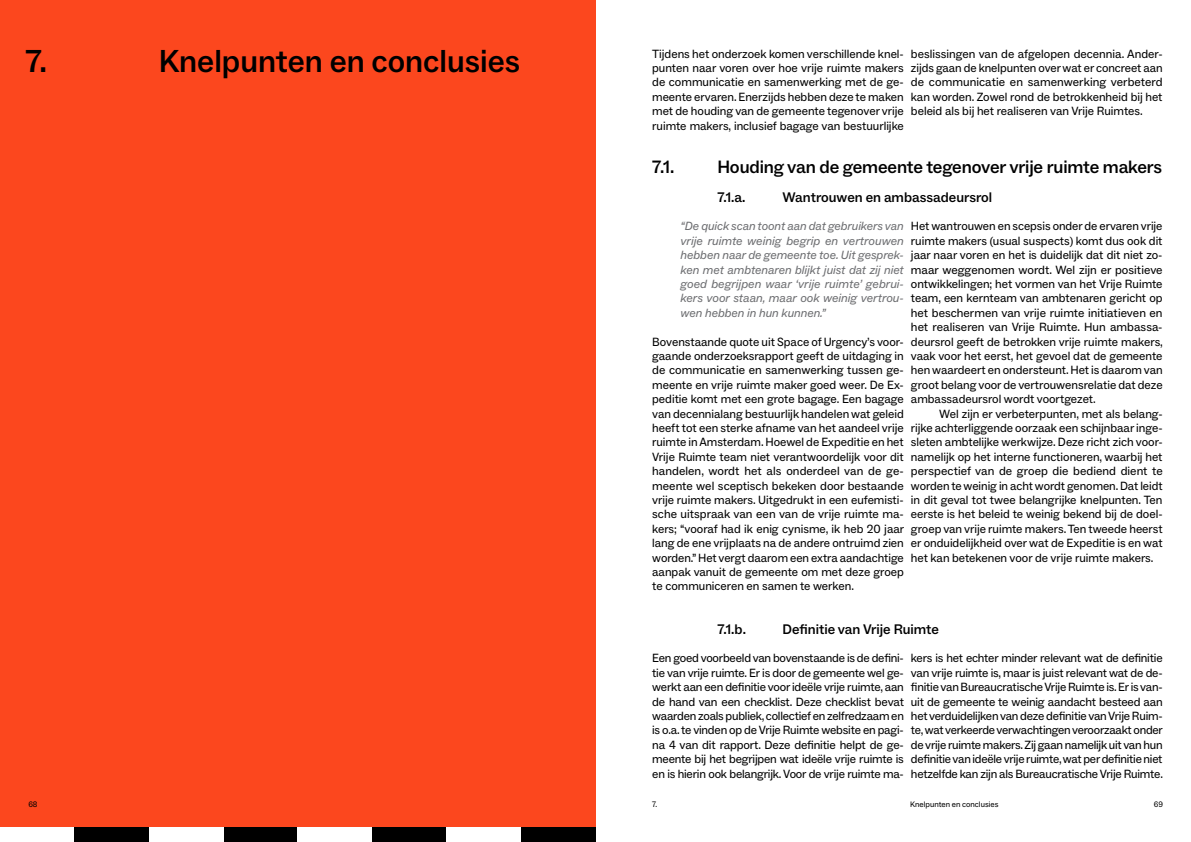
<style>
.page{position:relative;width:1191px;height:842px;background:#fff}
.page>*{position:absolute;margin:0;border:0;box-sizing:border-box;transform-origin:0 0}
.t1{font:500 32px "ABC Social";color:#000}
.t2{font:500 18px "ABC Social";letter-spacing:-.01em;color:#000}
.t3{font:500 14px "ABC Social";color:#000}
.t4{font:12px/14.4px "ABC Social";color:#000;text-align:justify}
.t5{font:italic 12px/14.4px "ABC Social";color:#6d6e71;text-align:justify}
.t6{font:8px "ABC Social";color:#000}
</style>
<div class="page">
<div style="left:0;top:0;width:595px;height:842px;background:#fc471e"></div>
<div style="left:0;top:828px;width:74px;height:14px;background:#fff"></div>
<div style="left:74px;top:828px;width:75px;height:14px;background:#000"></div>
<div style="left:223px;top:828px;width:75px;height:14px;background:#000"></div>
<div style="left:149px;top:828px;width:74px;height:14px;background:#fff"></div>
<div style="left:298px;top:828px;width:74px;height:14px;background:#fff"></div>
<div style="left:372px;top:828px;width:74px;height:14px;background:#000"></div>
<div style="left:521px;top:828px;width:74px;height:14px;background:#000"></div>
<div style="left:446px;top:828px;width:75px;height:14px;background:#fff"></div>
<h1 class="t1" style="left:26px;top:42px;width:23px">7.</h1>
<h1 class="t1" style="left:159px;top:42px;width:363px">Knelpunten en conclusies</h1>
<p class="t4" style="left:652px;top:46px;width:253px">Tijdens het onderzoek komen verschillende knel&shy;punten naar voren over hoe vrije ruimte makers de communicatie en samenwerking met de ge&shy;meente ervaren. Enerzijds hebben deze te maken met de houding van de gemeente tegenover vrije ruimte makers, inclusief bagage van bestuurlijke</p>
<p class="t4" style="left:911px;top:46px;width:253px">beslissingen van de afgelopen decennia. Ander&shy;zijds gaan de knelpunten over wat er concreet aan de communicatie en samenwerking verbeterd kan worden. Zowel rond de betrokkenheid bij het beleid als bij het realiseren van Vrije Ruimtes.</p>
<h2 class="t2" style="left:652px;top:156px;width:24px">7.1.</h2>
<h2 class="t2" style="left:717px;top:156px;width:446px">Houding van de gemeente tegenover vrije ruimte makers</h2>
<p class="t3" style="left:717px;top:188px;width:30px">7.1.a.</p>
<p class="t3" style="left:782px;top:188px;width:211px">Wantrouwen en ambassadeursrol</p>
<p class="t5" style="left:680px;top:219px;width:225px">“De quick scan toont aan dat gebruikers van vrije ruimte weinig begrip en vertrouwen hebben naar de gemeente toe. Uit gesprek&shy;ken met ambtenaren blijkt juist dat zij niet goed begrijpen waar ‘vrije ruimte’ gebrui&shy;kers voor staan, maar ook weinig vertrou&shy;wen hebben in hun kunnen.”</p>
<p class="t4" style="left:652px;top:334px;width:253px">Bovenstaande quote uit Space of Urgency’s voor&shy;gaande onderzoeksrapport geeft de uitdaging in de communicatie en samenwerking tussen ge&shy;meente en vrije ruimte maker goed weer. De Ex&shy;peditie komt met een grote bagage. Een bagage van decennialang bestuurlijk handelen wat geleid heeft tot een sterke afname van het aandeel vrije ruimte in Amsterdam. Hoewel de Expeditie en het Vrije Ruimte team niet verantwoordelijk voor dit handelen, wordt het als onderdeel van de ge&shy;meente wel sceptisch bekeken door bestaande vrije ruimte makers. Uitgedrukt in een eufemisti&shy;sche uitspraak van een van de vrije ruimte ma&shy;kers; “vooraf had ik enig cynisme, ik heb 20 jaar lang de ene vrijplaats na de andere ontruimd zien worden.” Het vergt daarom een extra aandachtige aanpak vanuit de gemeente om met deze groep te communiceren en samen te werken.</p>
<p class="t4" style="left:911px;top:219px;width:253px">Het wantrouwen en scepsis onder de ervaren vrije ruimte makers (usual suspects) komt dus ook dit jaar naar voren en het is duidelijk dat dit niet zo&shy;maar weggenomen wordt. Wel zijn er positieve ontwikkelingen; het vormen van het Vrije Ruimte team, een kernteam van ambtenaren gericht op het beschermen van vrije ruimte initiatieven en het realiseren van Vrije Ruimte. Hun ambassa&shy;deursrol geeft de betrokken vrije ruimte makers, vaak voor het eerst, het gevoel dat de gemeente hen waardeert en ondersteunt. Het is daarom van groot belang voor de vertrouwensrelatie dat deze ambassadeursrol wordt voortgezet.</p>
<p class="t4" style="left:911px;top:406px;width:253px;text-indent:28px">Wel zijn er verbeterpunten, met als belang&shy;rijke achterliggende oorzaak een schijnbaar inge&shy;sleten ambtelijke werkwijze. Deze richt zich voor&shy;namelijk op het interne functioneren, waarbij het perspectief van de groep die bediend dient te worden te weinig in acht wordt genomen. Dat leidt in dit geval tot twee belangrijke knelpunten. Ten eerste is het beleid te weinig bekend bij de doel&shy;groep van vrije ruimte makers. Ten tweede heerst er onduidelijkheid over wat de Expeditie is en wat het kan betekenen voor de vrije ruimte makers.</p>
<p class="t3" style="left:717px;top:620px;width:30px">7.1.b.</p>
<p class="t3" style="left:782px;top:620px;width:158px">Definitie van Vrije Ruimte</p>
<p class="t4" style="left:652px;top:651px;width:253px">Een goed voorbeeld van bovenstaande is de defini&shy;tie van vrije ruimte. Er is door de gemeente wel ge&shy;werkt aan een definitie voor ideële vrije ruimte, aan de hand van een checklist. Deze checklist bevat waarden zoals publiek, collectief en zelfredzaam en is o.a. te vinden op de Vrije Ruimte website en pagi&shy;na 4 van dit rapport. Deze definitie helpt de ge&shy;meente bij het begrijpen wat ideële vrije ruimte is en is hierin ook belangrijk. Voor de vrije ruimte ma-</p>
<p class="t4" style="left:911px;top:651px;width:253px">kers is het echter minder relevant wat de definitie van vrije ruimte is, maar is juist relevant wat de de&shy;finitie van Bureaucratische Vrije Ruimte is. Er is van&shy;uit de gemeente te weinig aandacht besteed aan het verduidelijken van deze definitie van Vrije Ruim&shy;te, wat verkeerde verwachtingen veroorzaakt onder de vrije ruimte makers. Zij gaan namelijk uit van hun definitie van ideële vrije ruimte, wat per definitie niet hetzelfde kan zijn als Bureaucratische Vrije Ruimte.</p>
<p class="t6" style="left:28px;top:799px;width:11px">68</p>
<p class="t6" style="left:652px;top:799px;width:7px">7.</p>
<p class="t6" style="left:910px;top:799px;width:90px">Knelpunten en conclusies</p>
<p class="t6" style="left:1154px;top:799px;width:11px">69</p>
</div>
